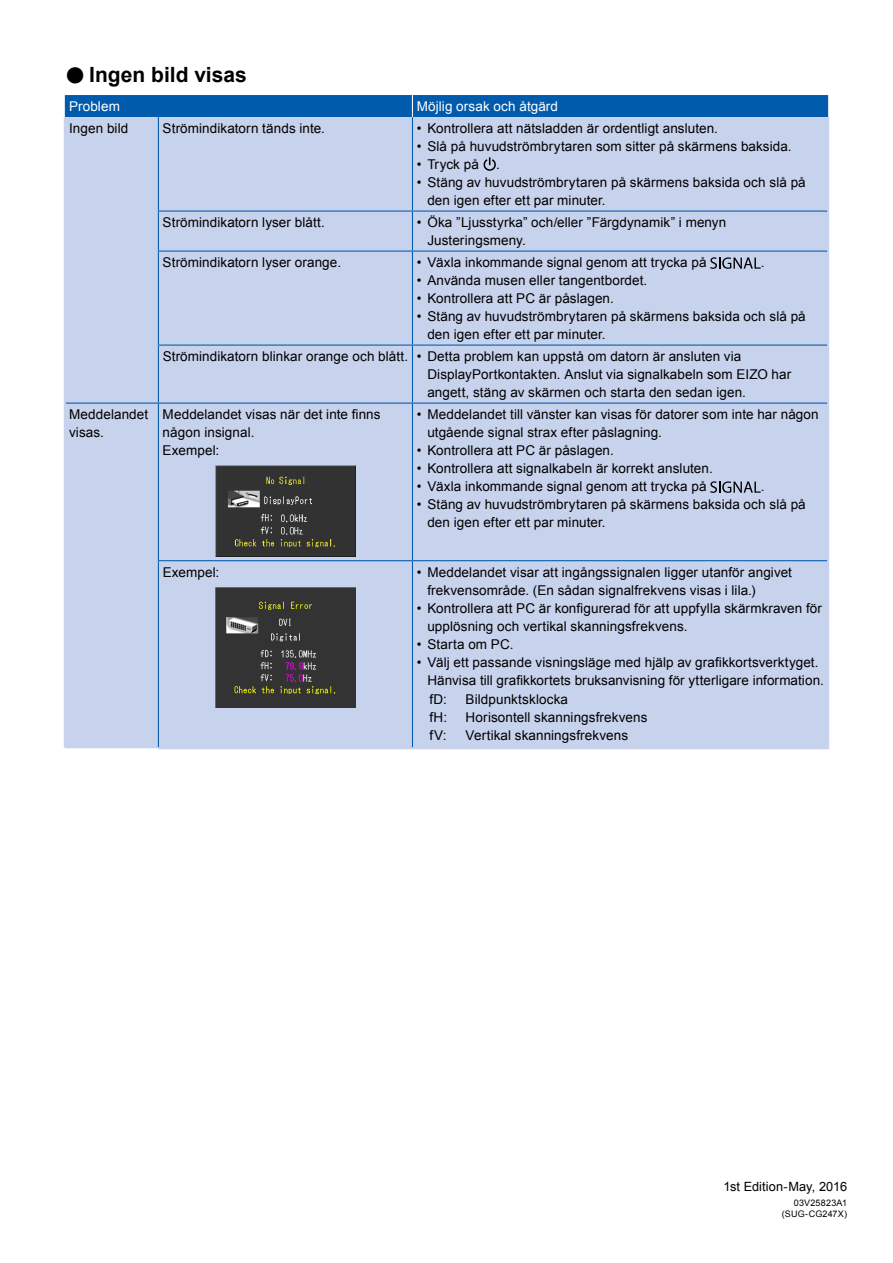
<style>
.page{position:relative;width:893px;height:1263px;background:#fff}
.page>*{position:absolute;margin:0;border:0;box-sizing:border-box;transform-origin:0 0}
.t1{font:700 21px "Arial";color:#000}
.t2{font:13.5px/18px "Arial";letter-spacing:.005em;color:#000}
.t3{font:13.5px "Arial";letter-spacing:.01em;color:#fff}
.t4{font:12.75px "Arial";letter-spacing:.005em;color:#000}
.t5{font:9px/10.5px "Arial";letter-spacing:.02em;color:#000;text-align:right}
.s1{font-size:37.8px}
</style>
<div class="page">
<div style="left:65px;top:117px;width:762px;height:631px;background:#c7d2ec"></div>
<hr style="left:64px;top:117px;width:2px;height:94px;background:#c7d2ec">
<hr style="left:64px;top:211px;width:2px;height:40px;background:#c7d2ec">
<hr style="left:64px;top:251px;width:2px;height:94px;background:#c7d2ec">
<hr style="left:64px;top:345px;width:2px;height:58px;background:#c7d2ec">
<hr style="left:827px;top:117px;width:2px;height:94px;background:#c7d2ec">
<hr style="left:827px;top:211px;width:2px;height:40px;background:#c7d2ec">
<hr style="left:827px;top:251px;width:2px;height:94px;background:#c7d2ec">
<hr style="left:827px;top:345px;width:2px;height:58px;background:#c7d2ec">
<hr style="left:827px;top:403px;width:2px;height:158px;background:#c7d2ec">
<hr style="left:827px;top:561px;width:2px;height:186px;background:#c7d2ec">
<hr style="left:158px;top:747px;width:254px;height:2px;background:#c7d2ec">
<hr style="left:412px;top:747px;width:417px;height:2px;background:#c7d2ec">
<hr style="left:158px;top:117px;width:1px;height:94px;background:#005bac">
<hr style="left:412px;top:117px;width:1px;height:94px;background:#005bac">
<hr style="left:158px;top:211px;width:254px;height:1px;background:#005bac">
<hr style="left:158px;top:212px;width:1px;height:39px;background:#005bac">
<hr style="left:412px;top:211px;width:415px;height:1px;background:#005bac">
<hr style="left:412px;top:212px;width:1px;height:39px;background:#005bac">
<hr style="left:158px;top:251px;width:254px;height:1px;background:#005bac">
<hr style="left:158px;top:252px;width:1px;height:93px;background:#005bac">
<hr style="left:412px;top:251px;width:415px;height:1px;background:#005bac">
<hr style="left:412px;top:252px;width:1px;height:93px;background:#005bac">
<hr style="left:158px;top:345px;width:254px;height:1px;background:#005bac">
<hr style="left:158px;top:346px;width:1px;height:57px;background:#005bac">
<hr style="left:412px;top:345px;width:415px;height:1px;background:#005bac">
<hr style="left:412px;top:346px;width:1px;height:57px;background:#005bac">
<hr style="left:158px;top:403px;width:254px;height:1px;background:#005bac">
<hr style="left:412px;top:403px;width:415px;height:1px;background:#005bac">
<hr style="left:412px;top:404px;width:1px;height:156px;background:#005bac">
<hr style="left:158px;top:560px;width:254px;height:1px;background:#005bac">
<hr style="left:412px;top:560px;width:415px;height:1px;background:#005bac">
<hr style="left:412px;top:561px;width:1px;height:186px;background:#005bac">
<div style="left:65px;top:95px;width:763px;height:22px;background:#005bac"></div>
<hr style="left:66px;top:403px;width:92px;height:1px;background:#005bac">
<hr style="left:158px;top:404px;width:1px;height:156px;background:#005bac">
<hr style="left:158px;top:561px;width:1px;height:186px;background:#005bac">
<hr style="left:64px;top:403px;width:2px;height:158px;background:#c7d2ec">
<hr style="left:64px;top:561px;width:2px;height:186px;background:#c7d2ec">
<svg style="left:483px;top:157px;width:13px;height:14px"></svg>
<svg style="left:710px;top:257px;width:51px;height:12px"></svg>
<img style="left:215px;top:466px;width:141px;height:90px">
<svg style="left:710px;top:481px;width:51px;height:12px"></svg>
<img style="left:215px;top:587px;width:141px;height:120px">
<h1 class="t1" style="left:64px;top:60px;width:185px"><span class="s1">●</span>Ingen bild visas</h1>
<p class="t3" style="left:69px;top:97px;width:52px">Problem</p>
<p class="t3" style="left:417px;top:97px;width:143px">Möjlig orsak och åtgärd</p>
<p class="t2" style="left:69px;top:119px;width:61px">Ingen bild</p>
<p class="t2" style="left:163px;top:119px;width:164px">Strömindikatorn tänds inte.</p>
<p class="t2" style="left:417px;top:119px;width:303px">• Kontrollera att nätsladden är ordentligt ansluten.</p>
<p class="t2" style="left:417px;top:137px;width:376px">• Slå på huvudströmbrytaren som sitter på skärmens baksida.</p>
<p class="t2" style="left:417px;top:155px;width:64px">• Tryck på</p>
<p class="t2" style="left:496px;top:155px;width:5px">.</p>
<p class="t2" style="left:427px;top:173px;width:380px;text-indent:-11px">• Stäng av huvudströmbrytaren på skärmens baksida och slå på den igen efter ett par minuter.</p>
<p class="t2" style="left:163px;top:213px;width:164px">Strömindikatorn lyser blått.</p>
<p class="t2" style="left:427px;top:213px;width:300px;text-indent:-11px">• Öka ”Ljusstyrka” och/eller ”Färgdynamik” i menyn<br>Justeringsmeny.</p>
<p class="t2" style="left:163px;top:253px;width:180px">Strömindikatorn lyser orange.</p>
<p class="t2" style="left:417px;top:253px;width:291px">• Växla inkommande signal genom att trycka på</p>
<p class="t2" style="left:761px;top:253px;width:5px">.</p>
<p class="t2" style="left:417px;top:271px;width:232px">• Använda musen eller tangentbordet.</p>
<p class="t2" style="left:417px;top:289px;width:199px">• Kontrollera att PC är påslagen.</p>
<p class="t2" style="left:427px;top:307px;width:380px;text-indent:-11px">• Stäng av huvudströmbrytaren på skärmens baksida och slå på den igen efter ett par minuter.</p>
<p class="t2" style="left:427px;top:347px;width:365px;text-indent:-265px">Strömindikatorn blinkar orange och blått. • Detta problem kan uppstå om datorn är ansluten via<br>DisplayPortkontakten. Anslut via signalkabeln som EIZO har angett, stäng av skärmen och starta den sedan igen.</p>
<p class="t2" style="left:69px;top:405px;width:80px">Meddelandet visas.</p>
<p class="t2" style="left:163px;top:405px;width:219px">Meddelandet visas när det inte finns någon insignal.<br>Exempel:</p>
<p class="t2" style="left:427px;top:405px;width:393px;text-indent:-11px">• Meddelandet till vänster kan visas för datorer som inte har någon utgående signal strax efter påslagning.</p>
<p class="t2" style="left:417px;top:441px;width:199px">• Kontrollera att PC är påslagen.</p>
<p class="t2" style="left:417px;top:459px;width:298px">• Kontrollera att signalkabeln är korrekt ansluten.</p>
<p class="t2" style="left:417px;top:477px;width:291px">• Växla inkommande signal genom att trycka på</p>
<p class="t2" style="left:761px;top:477px;width:5px">.</p>
<p class="t2" style="left:427px;top:495px;width:380px;text-indent:-11px">• Stäng av huvudströmbrytaren på skärmens baksida och slå på den igen efter ett par minuter.</p>
<p class="t2" style="left:163px;top:563px;width:58px">Exempel:</p>
<p class="t2" style="left:427px;top:563px;width:366px;text-indent:-11px">• Meddelandet visar att ingångssignalen ligger utanför angivet frekvensområde. (En sådan signalfrekvens visas i lila.)</p>
<p class="t2" style="left:427px;top:599px;width:396px;text-indent:-11px">• Kontrollera att PC är konfigurerad för att uppfylla skärmkraven för upplösning och vertikal skanningsfrekvens.</p>
<p class="t2" style="left:417px;top:635px;width:98px">• Starta om PC.</p>
<p class="t2" style="left:427px;top:653px;width:398px;text-indent:-11px">• Välj ett passande visningsläge med hjälp av grafikkortsverktyget.<br>Hänvisa till grafikkortets bruksanvisning för ytterligare information.</p>
<p class="t2" style="left:429px;top:691px;width:19px">fD:</p>
<p class="t2" style="left:466px;top:691px;width:104px">Bildpunktsklocka</p>
<p class="t2" style="left:429px;top:708px;width:19px">fH:</p>
<p class="t2" style="left:466px;top:708px;width:183px">Horisontell skanningsfrekvens</p>
<p class="t2" style="left:429px;top:726px;width:19px">fV:</p>
<p class="t2" style="left:466px;top:726px;width:164px">Vertikal skanningsfrekvens</p>
<p class="t4" style="left:723px;top:1178px;width:125px">1st Edition-May, 2016</p>
<p class="t5" style="left:782px;top:1198px;width:67px">03V25823A1 (SUG-CG247X)</p>
</div>
